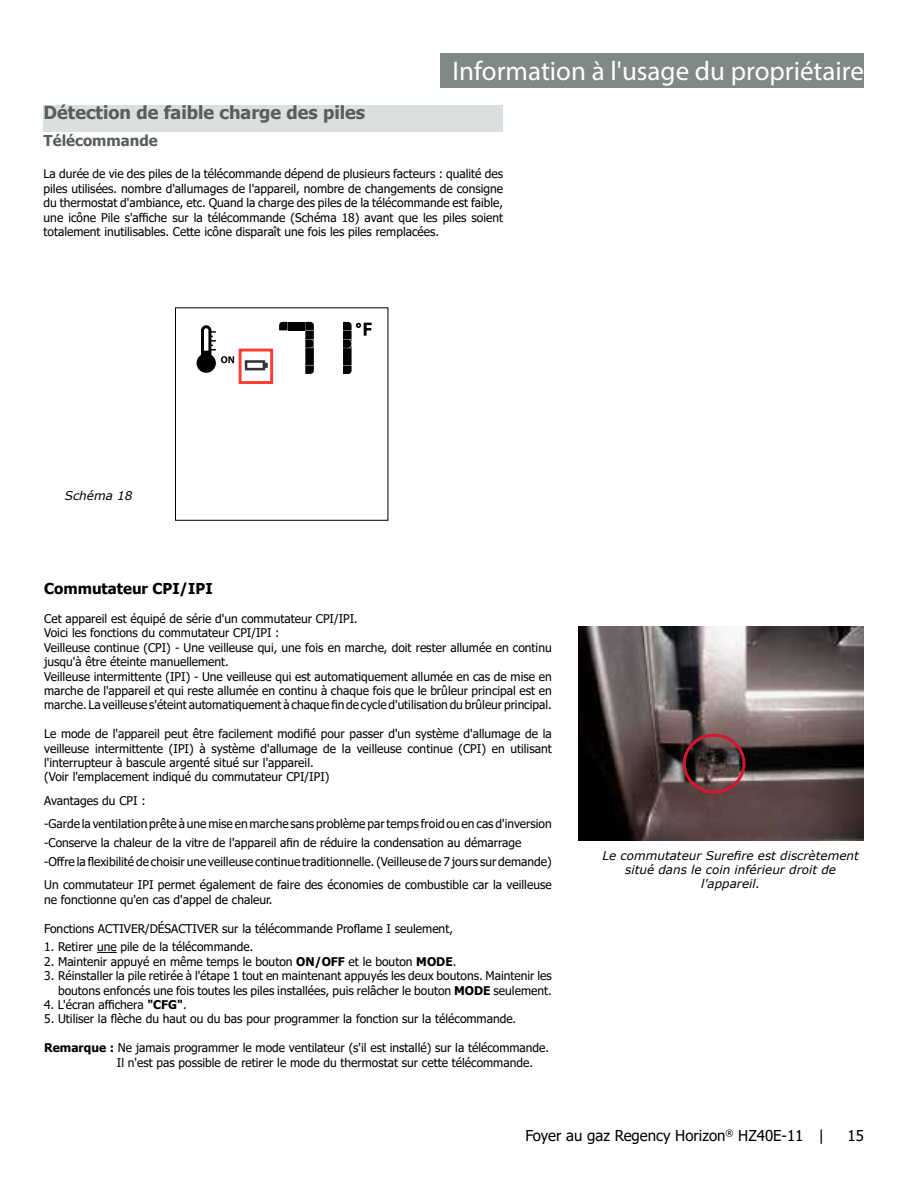
<style>
.page{position:relative;width:918px;height:1188px;background:#fff}
.page>*{position:absolute;margin:0;border:0;box-sizing:border-box;transform-origin:0 0}
.t1{font:27px "Myriad Pro";color:#fff}
.t2{font:700 18px "Tahoma";color:#585e5c}
.t3{font:15px "Tahoma";color:#000}
.t4{font:700 15px "Tahoma";color:#000}
.t5{font:700 15px "Tahoma";color:#585e5c}
.t6{font:12px/14.4px "Tahoma";color:#000}
.t7{font:italic 12px/14.4px "Verdana";color:#000;text-align:center}
.s1{font-weight:700}
</style>
<div class="page">
<div style="left:440px;top:53px;width:424px;height:35px;background:#818888"></div>
<img style="left:579px;top:626px;width:285px;height:215px">
<div style="left:683px;top:734px;width:62px;height:59px;border:3px solid #d7162f;border-radius:50%"></div>
<div style="left:44px;top:105px;width:459px;height:18px;background:#dcdfe0"></div>
<div style="left:44px;top:114px;width:459px;height:18px;background:#dcdfe0"></div>
<svg style="left:197px;top:325px;width:37px;height:48px"></svg>
<svg style="left:279px;top:322px;width:9px;height:8px"></svg>
<svg style="left:305px;top:322px;width:9px;height:52px"></svg>
<div style="left:288px;top:322px;width:17px;height:8px;background:#000"></div>
<div style="left:175px;top:308px;width:213px;height:213px;border:1px solid #000"></div>
<svg style="left:343px;top:322px;width:29px;height:52px"></svg>
<div style="left:239px;top:349px;width:34px;height:35px;border:3px solid #ff3c2f"></div>
<svg style="left:244px;top:359px;width:26px;height:14px"></svg>
<svg style="left:245px;top:360px;width:23px;height:10px"></svg>
<div style="left:354px;top:352px;width:28px;height:40px;background:#fff"></div>
<svg style="left:97px;top:952px;width:20px;height:1px"></svg>
<h1 class="t1" style="left:453px;top:55px;width:413px">Information à l'usage du propriétaire</h1>
<h2 class="t2" style="left:44px;top:100px;width:323px">Détection de faible charge des piles</h2>
<p class="t5" style="left:44px;top:130px;width:116px">Télécommande</p>
<p class="t6" style="left:44px;top:168px;width:461px;text-align:justify">La durée de vie des piles de la télécommande dépend de plusieurs facteurs : qualité des piles utilisées. nombre d'allumages de l'appareil, nombre de changements de consigne du thermostat d'ambiance, etc. Quand la charge des piles de la télécommande est faible, une icône Pile s'affiche sur la télécommande (Schéma 18) avant que les piles soient totalement inutilisables. Cette icône disparaît une fois les piles remplacées.</p>
<p class="t7" style="left:65px;top:488px;width:69px">Schéma 18</p>
<p class="t4" style="left:44px;top:578px;width:170px">Commutateur CPI/IPI</p>
<p class="t6" style="left:44px;top:612px;width:509px">Cet appareil est équipé de série d'un commutateur CPI/IPI.<br>Voici les fonctions du commutateur CPI/IPI :<br>Veilleuse continue (CPI) - Une veilleuse qui, une fois en marche, doit rester allumée en continu jusqu'à être éteinte manuellement.<br>Veilleuse intermittente (IPI) - Une veilleuse qui est automatiquement allumée en cas de mise en marche de l'appareil et qui reste allumée en continu à chaque fois que le brûleur principal est en marche. La veilleuse s'éteint automatiquement à chaque fin de cycle d'utilisation du brûleur principal.</p>
<p class="t6" style="left:44px;top:727px;width:509px">Le mode de l'appareil peut être facilement modifié pour passer d'un système d'allumage de la veilleuse intermittente (IPI) à système d'allumage de la veilleuse continue (CPI) en utilisant l'interrupteur à bascule argenté situé sur l'appareil.<br>(Voir l'emplacement indiqué du commutateur CPI/IPI)</p>
<p class="t6" style="left:44px;top:789px;width:509px;line-height:23.4px">Avantages du CPI :<br>-Garde la ventilation prête à une mise en marche sans problème par temps froid ou en cas d'inversion</p>
<p class="t6" style="left:44px;top:834px;width:509px;line-height:18.9px">-Conserve la chaleur de la vitre de l'appareil afin de réduire la condensation au démarrage -Offre la flexibilité de choisir une veilleuse continue traditionnelle. (Veilleuse de 7 jours sur demande)</p>
<p class="t6" style="left:44px;top:878px;width:509px">Un commutateur IPI permet également de faire des économies de combustible car la veilleuse ne fonctionne qu'en cas d'appel de chaleur.</p>
<p class="t6" style="left:44px;top:922px;width:410px">Fonctions ACTIVER/DÉSACTIVER sur la télécommande Proflame I seulement,</p>
<p class="t6" style="left:44px;top:941px;width:211px">1. Retirer une pile de la télécommande.</p>
<p class="t6" style="left:44px;top:955px;width:414px">2. Maintenir appuyé en même temps le bouton <span class="s1">ON/OFF</span> et le bouton <span class="s1">MODE</span>.</p>
<p class="t6" style="left:44px;top:969px;width:509px;text-align:right">3. Réinstaller la pile retirée à l'étape 1 tout en maintenant appuyés les deux boutons. Maintenir les boutons enfoncés une fois toutes les piles installées, puis relâcher le bouton <span class="s1">MODE</span> seulement.</p>
<p class="t6" style="left:44px;top:998px;width:144px">4. L'écran affichera <span class="s1">"CFG"</span>.</p>
<p class="t6" style="left:44px;top:1013px;width:474px">5. Utiliser la flèche du haut ou du bas pour programmer la fonction sur la télécommande.</p>
<p class="t6" style="left:117px;top:1041px;width:434px;text-indent:-73px"><span class="s1">Remarque :</span> Ne jamais programmer le mode ventilateur (s'il est installé) sur la télécommande.<br>Il n'est pas possible de retirer le mode du thermostat sur cette télécommande.</p>
<p class="t7" style="left:603px;top:848px;width:258px">Le commutateur Surefire est discrètement situé dans le coin inférieur droit de l'appareil.</p>
<p class="t3" style="left:525px;top:1125px;width:300px">Foyer au gaz Regency Horizon<sup>®</sup> HZ40E-11 |</p>
<p class="t3" style="left:848px;top:1125px;width:18px">15</p>
</div>
